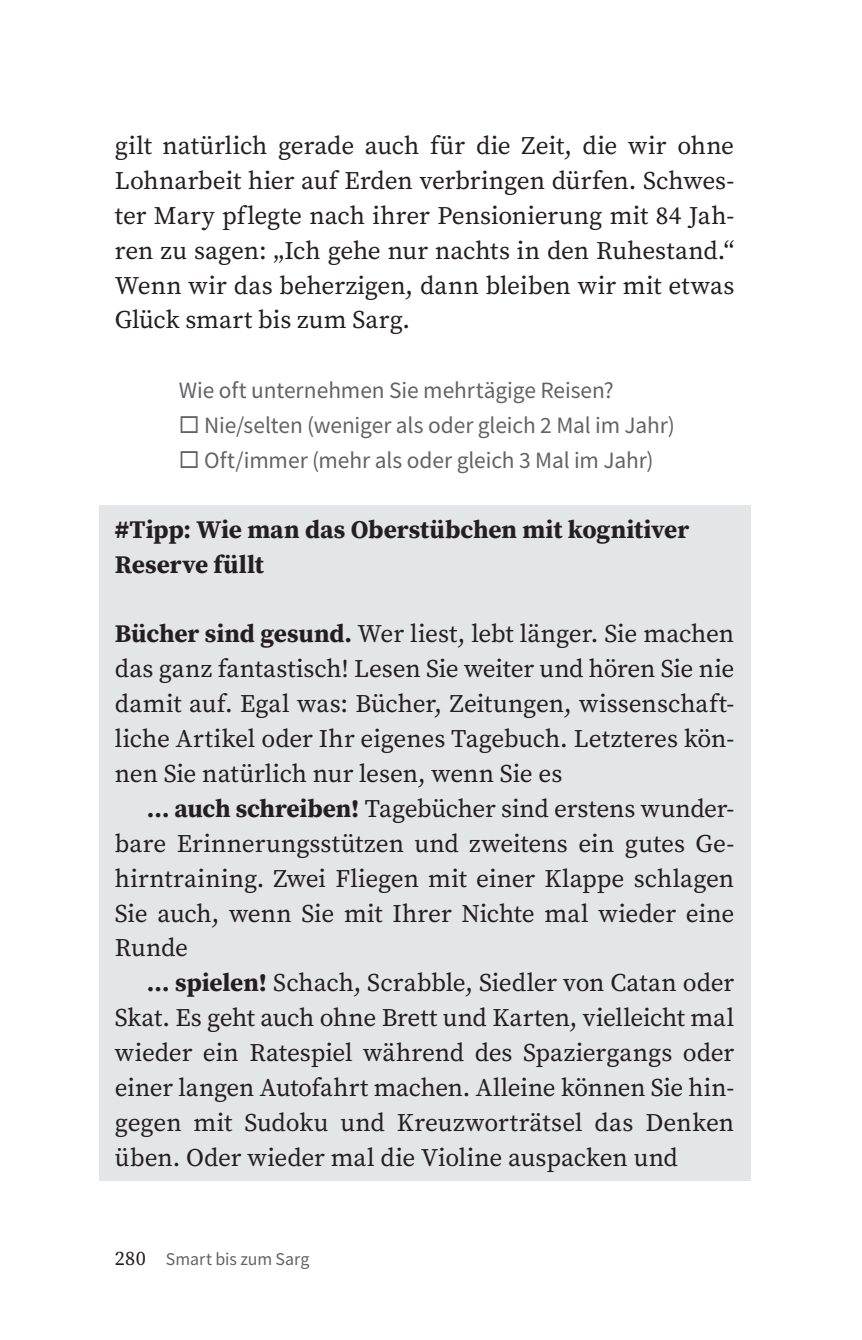
<style>
.page{position:relative;width:862px;height:1340px;background:#fff}
.page>*{position:absolute;margin:0;border:0;box-sizing:border-box;transform-origin:0 0}
.t1{font:25.2px/34.9px "Source Serif Pro";letter-spacing:-.005em;color:#231f20;text-align:justify}
.t2{font:700 25.2px/34.9px "Source Serif Pro";letter-spacing:-.005em;color:#231f20}
.t3{font:23.4px "Source Sans Pro";letter-spacing:-.005em;color:#636366}
.t4{font:18px "Source Sans Pro";color:#636366}
.s1{font-weight:700}
.s2{font-family:"Source Serif Pro";font-size:20.25px;color:#231f20}
</style>
<div class="page">
<div style="left:99px;top:505px;width:650px;height:82px;background:#e4e5e7"></div>
<div style="left:99px;top:575px;width:650px;height:47px;background:#e4e5e7"></div>
<div style="left:99px;top:610px;width:650px;height:186px;background:#e4e5e7"></div>
<div style="left:99px;top:784px;width:650px;height:187px;background:#e4e5e7"></div>
<div style="left:99px;top:958px;width:650px;height:222px;background:#e4e5e7"></div>
<p class="t1" style="left:115px;top:128px;width:620px">gilt natürlich gerade auch für die Zeit, die wir ohne Lohnarbeit hier auf Erden verbringen dürfen. Schwes&shy;ter Mary pflegte nach ihrer Pensionierung mit 84 Jah&shy;ren zu sagen: „Ich gehe nur nachts in den Ruhestand.“ Wenn wir das beherzigen, dann bleiben wir mit etwas Glück smart bis zum Sarg.</p>
<p class="t3" style="left:179px;top:375px;width:436px">Wie oft unternehmen Sie mehrtägige Reisen?</p>
<p class="t3" style="left:179px;top:410px;width:497px">◻ Nie/selten (weniger als oder gleich 2 Mal im Jahr)</p>
<p class="t3" style="left:179px;top:445px;width:476px">◻ Oft/immer (mehr als oder gleich 3 Mal im Jahr)</p>
<p class="t2" style="left:115px;top:511px;width:575px">#Tipp: Wie man das Oberstübchen mit kognitiver<br>Reserve füllt</p>
<p class="t1" style="left:115px;top:616px;width:620px"><span class="s1">Bücher sind gesund.</span> Wer liest, lebt länger. Sie machen das ganz fantastisch! Lesen Sie weiter und hören Sie nie damit auf. Egal was: Bücher, Zeitungen, wissenschaft&shy;liche Artikel oder Ihr eigenes Tagebuch. Letzteres kön&shy;nen Sie natürlich nur lesen, wenn Sie es</p>
<p class="t1" style="left:115px;top:791px;width:620px;text-indent:32px"><span class="s1">… auch schreiben!</span> Tagebücher sind erstens wunder&shy;bare Erinnerungsstützen und zweitens ein gutes Ge&shy;hirntraining. Zwei Fliegen mit einer Klappe schlagen Sie auch, wenn Sie mit Ihrer Nichte mal wieder eine Runde</p>
<p class="t1" style="left:115px;top:965px;width:620px;text-indent:32px"><span class="s1">… spielen!</span> Schach, Scrabble, Siedler von Catan oder Skat. Es geht auch ohne Brett und Karten, vielleicht mal wieder ein Ratespiel während des Spaziergangs oder einer langen Autofahrt machen. Alleine können Sie hin&shy;gegen mit Sudoku und Kreuzworträtsel das Denken üben. Oder wieder mal die Violine auspacken und</p>
<p class="t4" style="left:115px;top:1247px;width:196px"><span class="s2">280</span> Smart bis zum Sarg</p>
</div>
